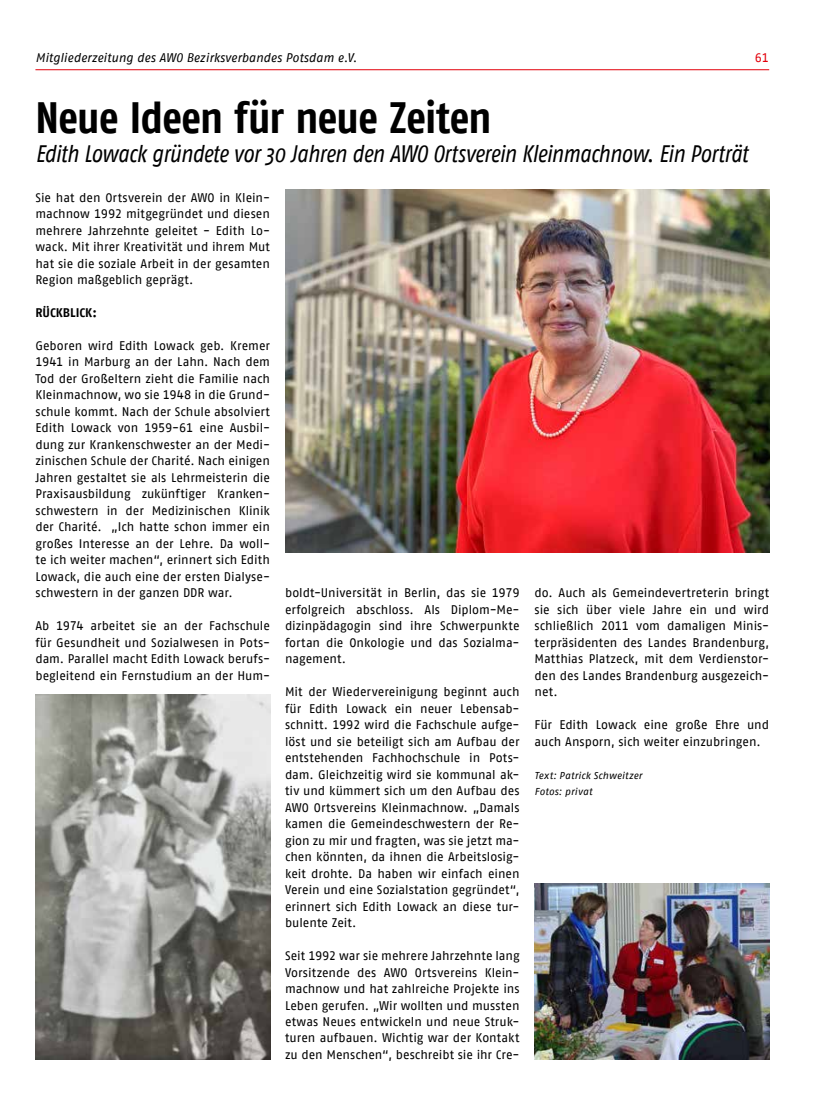
<style>
.page{position:relative;width:833px;height:1117px;background:#fff}
.page>*{position:absolute;margin:0;border:0;box-sizing:border-box;transform-origin:0 0}
.t1{font:700 43.75px "AWO Fago Cond";letter-spacing:-.015em;color:#000}
.t2{font:italic 23.75px "AWO Fago Cond";letter-spacing:-.015em;color:#000}
.t3{font:12.5px/16.5px "AWO Fago Office";letter-spacing:-.005em;color:#000;text-align:justify}
.t4{font:italic 12.5px "AWO Fago Office";letter-spacing:-.005em;color:#000}
.t5{font:700 12.5px "AWO Fago Office";color:#000}
.t6{font:12.5px "AWO Fago Office";color:#e3000b}
.t7{font:italic 10px/16.5px "AWO Fago Office";letter-spacing:.015em;color:#000}
</style>
<div class="page">
<hr style="left:35px;top:69px;width:734px;height:1px;background:#e3000b">
<img style="left:534px;top:883px;width:235px;height:175px">
<img style="left:285px;top:189px;width:484px;height:363px">
<img style="left:35px;top:694px;width:235px;height:364px">
<p class="t4" style="left:35px;top:50px;width:323px">Mitgliederzeitung des AWO Bezirksverbandes Potsdam e.V.</p>
<p class="t6" style="left:754px;top:50px;width:16px">61</p>
<h1 class="t1" style="left:35px;top:92px;width:458px">Neue Ideen für neue Zeiten</h1>
<h2 class="t2" style="left:35px;top:140px;width:714px">Edith Lowack gründete vor 30 Jahren den AWO Ortsverein Kleinmachnow. Ein Porträt</h2>
<p class="t3" style="left:35px;top:189px;width:236px">Sie hat den Ortsverein der AWO in Klein&shy;machnow 1992 mitgegründet und diesen mehrere Jahrzehnte geleitet - Edith Lo&shy;wack. Mit ihrer Kreativität und ihrem Mut hat sie die soziale Arbeit in der gesamten Region maßgeblich geprägt.</p>
<p class="t5" style="left:35px;top:305px;width:63px">RÜCKBLICK:</p>
<p class="t3" style="left:35px;top:337px;width:236px">Geboren wird Edith Lowack geb. Kremer 1941 in Marburg an der Lahn. Nach dem Tod der Großeltern zieht die Familie nach Kleinmachnow, wo sie 1948 in die Grund&shy;schule kommt. Nach der Schule absolviert Edith Lowack von 1959-61 eine Ausbil&shy;dung zur Krankenschwester an der Medi&shy;zinischen Schule der Charité. Nach einigen Jahren gestaltet sie als Lehrmeisterin die Praxisausbildung zukünftiger Kranken&shy;schwestern in der Medizinischen Klinik der Charité. „Ich hatte schon immer ein großes Interesse an der Lehre. Da woll&shy;te ich weiter machen“, erinnert sich Edith Lowack, die auch eine der ersten Dialyse&shy;schwestern in der ganzen DDR war.</p>
<p class="t3" style="left:35px;top:617px;width:236px">Ab 1974 arbeitet sie an der Fachschule für Gesundheit und Sozialwesen in Pots&shy;dam. Parallel macht Edith Lowack berufs&shy;begleitend ein Fernstudium an der Hum-</p>
<p class="t3" style="left:285px;top:584px;width:236px">boldt-Universität in Berlin, das sie 1979 erfolgreich abschloss. Als Diplom-Me&shy;dizinpädagogin sind ihre Schwerpunkte fortan die Onkologie und das Sozialma&shy;nagement.</p>
<p class="t3" style="left:285px;top:683px;width:236px">Mit der Wiedervereinigung beginnt auch für Edith Lowack ein neuer Lebensab&shy;schnitt. 1992 wird die Fachschule aufge&shy;löst und sie beteiligt sich am Aufbau der entstehenden Fachhochschule in Pots&shy;dam. Gleichzeitig wird sie kommunal ak&shy;tiv und kümmert sich um den Aufbau des AWO Ortsvereins Kleinmachnow. „Damals kamen die Gemeindeschwestern der Re&shy;gion zu mir und fragten, was sie jetzt ma&shy;chen könnten, da ihnen die Arbeitslosig&shy;keit drohte. Da haben wir einfach einen Verein und eine Sozialstation gegründet“, erinnert sich Edith Lowack an diese tur&shy;bulente Zeit.</p>
<p class="t3" style="left:285px;top:947px;width:236px">Seit 1992 war sie mehrere Jahrzehnte lang Vorsitzende des AWO Ortsvereins Klein&shy;machnow und hat zahlreiche Projekte ins Leben gerufen. „Wir wollten und mussten etwas Neues entwickeln und neue Struk&shy;turen aufbauen. Wichtig war der Kontakt zu den Menschen“, beschreibt sie ihr Cre-</p>
<p class="t3" style="left:534px;top:584px;width:236px">do. Auch als Gemeindevertreterin bringt sie sich über viele Jahre ein und wird schließlich 2011 vom damaligen Minis&shy;terpräsidenten des Landes Brandenburg, Matthias Platzeck, mit dem Verdienstor&shy;den des Landes Brandenburg ausgezeich&shy;net.</p>
<p class="t3" style="left:534px;top:716px;width:236px">Für Edith Lowack eine große Ehre und auch Ansporn, sich weiter einzubringen.</p>
<p class="t7" style="left:534px;top:766px;width:109px">Text: Patrick Schweitzer<br>Fotos: privat</p>
</div>
